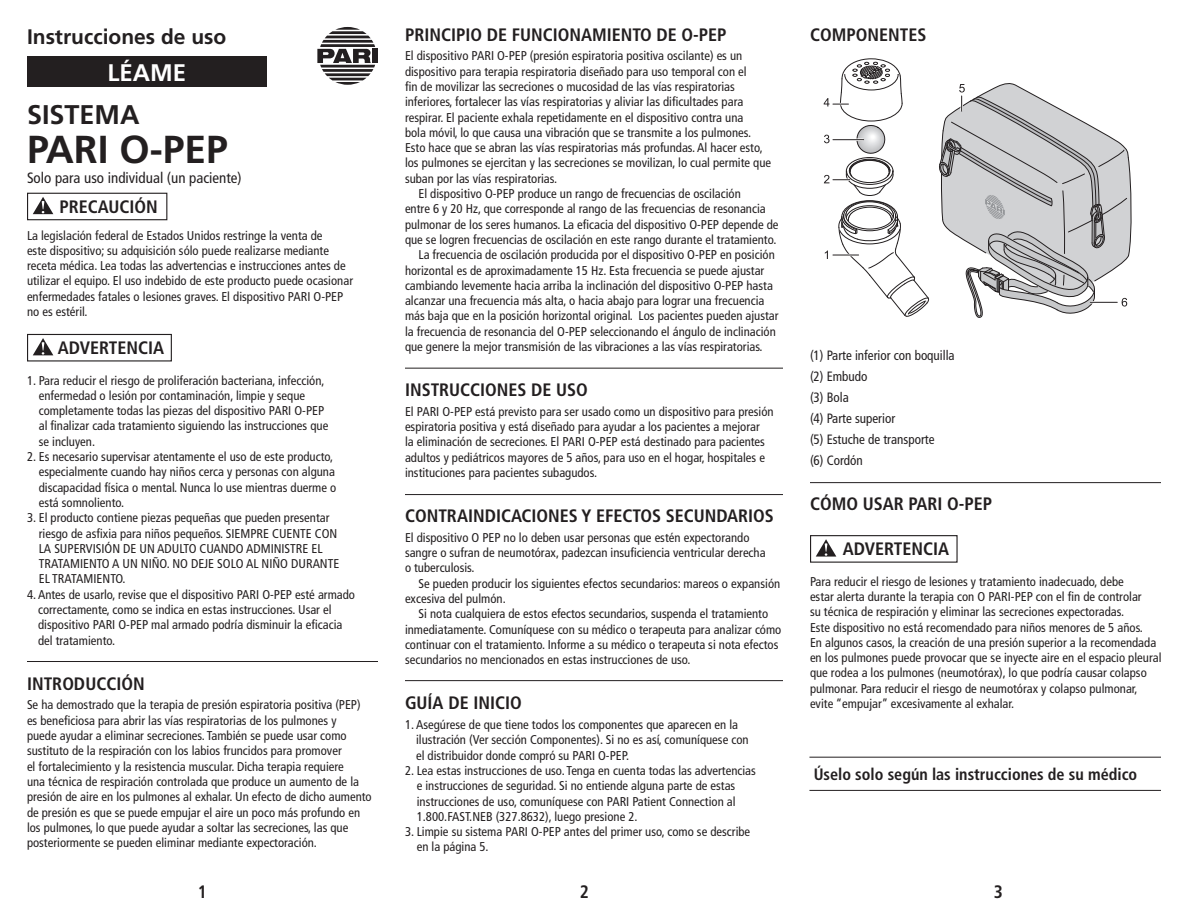
<style>
.page{position:relative;width:1188px;height:918px;background:#fff}
.page>*{position:absolute;margin:0;border:0;box-sizing:border-box;transform-origin:0 0}
.t1{font:700 39px "Frutiger LT Pro";color:#231f20}
.t2{font:700 27px "Frutiger LT Pro";color:#231f20}
.t3{font:700 24px "Frutiger LT Pro";color:#fff}
.t4{font:700 21px "Frutiger LT Pro";color:#231f20}
.es_subtitle{font:700 condensed 18px "Frutiger LT Pro";color:#231f20}
.t5{font:700 condensed 16.5px "Frutiger LT Pro";color:#231f20}
.t6{font:condensed 15px "Frutiger LT Pro";color:#231f20}
.t7{font:condensed 13.5px "Frutiger LT Pro";color:#231f20}
.es_body{font:condensed 12.75px/15.3px "Frutiger LT Pro";color:#231f20}
.es_numbered_text{font:condensed 12.75px/15.3px "Frutiger LT Pro";color:#231f20}
.es_body_indent{font:condensed 12.75px/15.3px "Frutiger LT Pro";color:#231f20}
</style>
<div class="page">
<svg style="left:824px;top:58px;width:105px;height:259px"></svg>
<svg style="left:939px;top:83px;width:193px;height:235px"></svg>
<div style="left:810px;top:535px;width:148px;height:28px;border:1px solid #231f20"></div>
<svg style="left:816px;top:539px;width:20px;height:18px"></svg>
<hr style="left:405px;top:368px;width:378px;height:1px;background:#231f20">
<hr style="left:810px;top:482px;width:351px;height:1px;background:#231f20">
<hr style="left:809px;top:757px;width:352px;height:1px;background:#231f20">
<hr style="left:809px;top:790px;width:352px;height:1px;background:#231f20">
<div style="left:27px;top:334px;width:145px;height:28px;border:1px solid #231f20"></div>
<svg style="left:33px;top:338px;width:20px;height:17px"></svg>
<div style="left:27px;top:56px;width:240px;height:30px;background:#231f20"></div>
<svg style="left:317px;top:27px;width:58px;height:58px"></svg>
<div style="left:373px;top:49px;width:5px;height:14px;background:#231f20"></div>
<div style="left:27px;top:193px;width:140px;height:27px;border:1px solid #231f20"></div>
<svg style="left:33px;top:197px;width:20px;height:17px"></svg>
<hr style="left:405px;top:494px;width:378px;height:1px;background:#231f20">
<hr style="left:405px;top:680px;width:378px;height:1px;background:#231f20">
<hr style="left:27px;top:661px;width:351px;height:1px;background:#231f20">
<p class="t4" style="left:27px;top:24px;width:201px">Instrucciones de uso</p>
<p class="t3" style="left:108px;top:59px;width:80px">LÉAME</p>
<p class="t2" style="left:27px;top:99px;width:114px">SISTEMA</p>
<p class="t1" style="left:27px;top:126px;width:202px">PARI O-PEP</p>
<p class="t6" style="left:27px;top:169px;width:216px">Solo para uso individual (un paciente)</p>
<p class="es_subtitle" style="left:60px;top:196px;width:100px">PRECAUCIÓN</p>
<p class="es_body" style="left:27px;top:228px;width:328px">La legislación federal de Estados Unidos restringe la venta de<br>este dispositivo; su adquisición sólo puede realizarse mediante receta médica. Lea todas las advertencias e instrucciones antes de utilizar el equipo. El uso indebido de este producto puede ocasionar enfermedades fatales o lesiones graves. El dispositivo PARI O-PEP no es estéril.</p>
<p class="es_subtitle" style="left:58px;top:337px;width:108px">ADVERTENCIA</p>
<p class="es_numbered_text" style="left:39px;top:373px;width:291px;text-indent:-12px">1. Para reducir el riesgo de proliferación bacteriana, infección, enfermedad o lesión por contaminación, limpie y seque completamente todas las piezas del dispositivo PARI O-PEP al finalizar cada tratamiento siguiendo las instrucciones que se incluyen.</p>
<p class="es_numbered_text" style="left:39px;top:449px;width:299px;text-indent:-12px">2. Es necesario supervisar atentamente el uso de este producto, especialmente cuando hay niños cerca y personas con alguna discapacidad física o mental. Nunca lo use mientras duerme o está somnoliento.</p>
<p class="es_numbered_text" style="left:39px;top:510px;width:302px;text-indent:-12px">3. El producto contiene piezas pequeñas que pueden presentar riesgo de asfixia para niños pequeños. SIEMPRE CUENTE CON LA SUPERVISIÓN DE UN ADULTO CUANDO ADMINISTRE EL TRATAMIENTO A UN NIÑO. NO DEJE SOLO AL NIÑO DURANTE EL TRATAMIENTO.</p>
<p class="es_numbered_text" style="left:38px;top:587px;width:319px;text-indent:-11px">4. Antes de usarlo, revise que el dispositivo PARI O-PEP esté armado correctamente, como se indica en estas instrucciones. Usar el dispositivo PARI O-PEP mal armado podría disminuir la eficacia del tratamiento.</p>
<p class="es_subtitle" style="left:27px;top:673px;width:119px">INTRODUCCIÓN</p>
<p class="es_body" style="left:27px;top:697px;width:346px">Se ha demostrado que la terapia de presión espiratoria positiva (PEP) es beneficiosa para abrir las vías respiratorias de los pulmones y<br>puede ayudar a eliminar secreciones. También se puede usar como sustituto de la respiración con los labios fruncidos para promover<br>el fortalecimiento y la resistencia muscular. Dicha terapia requiere<br>una técnica de respiración controlada que produce un aumento de la presión de aire en los pulmones al exhalar. Un efecto de dicho aumento de presión es que se puede empujar el aire un poco más profundo en los pulmones, lo que puede ayudar a soltar las secreciones, las que posteriormente se pueden eliminar mediante expectoración.</p>
<p class="es_subtitle" style="left:405px;top:24px;width:323px">PRINCIPIO DE FUNCIONAMIENTO DE O-PEP</p>
<p class="es_body" style="left:405px;top:48px;width:368px">El dispositivo PARI O-PEP (presión espiratoria positiva oscilante) es un dispositivo para terapia respiratoria diseñado para uso temporal con el<br>fin de movilizar las secreciones o mucosidad de las vías respiratorias inferiores, fortalecer las vías respiratorias y aliviar las dificultades para respirar. El paciente exhala repetidamente en el dispositivo contra una<br>bola móvil, lo que causa una vibración que se transmite a los pulmones.<br>Esto hace que se abran las vías respiratorias más profundas. Al hacer esto, los pulmones se ejercitan y las secreciones se movilizan, lo cual permite que suban por las vías respiratorias.</p>
<p class="es_body_indent" style="left:405px;top:186px;width:375px;text-indent:14px">El dispositivo O-PEP produce un rango de frecuencias de oscilación<br>entre 6 y 20 Hz, que corresponde al rango de las frecuencias de resonancia pulmonar de los seres humanos. La eficacia del dispositivo O-PEP depende de que se logren frecuencias de oscilación en este rango durante el tratamiento.</p>
<p class="es_body_indent" style="left:405px;top:247px;width:375px;text-indent:14px">La frecuencia de oscilación producida por el dispositivo O-PEP en posición horizontal es de aproximadamente 15 Hz. Esta frecuencia se puede ajustar cambiando levemente hacia arriba la inclinación del dispositivo O-PEP hasta alcanzar una frecuencia más alta, o hacia abajo para lograr una frecuencia más baja que en la posición horizontal original. Los pacientes pueden ajustar la frecuencia de resonancia del O-PEP seleccionando el ángulo de inclinación que genere la mejor transmisión de las vibraciones a las vías respiratorias.</p>
<p class="es_subtitle" style="left:405px;top:379px;width:184px">INSTRUCCIONES DE USO</p>
<p class="es_body" style="left:405px;top:404px;width:370px">El PARI O-PEP está previsto para ser usado como un dispositivo para presión espiratoria positiva y está diseñado para ayudar a los pacientes a mejorar<br>la eliminación de secreciones. El PARI O-PEP está destinado para pacientes adultos y pediátricos mayores de 5 años, para uso en el hogar, hospitales e instituciones para pacientes subagudos.</p>
<p class="es_subtitle" style="left:405px;top:505px;width:370px">CONTRAINDICACIONES Y EFECTOS SECUNDARIOS</p>
<p class="es_body" style="left:405px;top:530px;width:362px">El dispositivo O PEP no lo deben usar personas que estén expectorando sangre o sufran de neumotórax, padezcan insuficiencia ventricular derecha o tuberculosis.</p>
<p class="es_body_indent" style="left:405px;top:576px;width:377px;text-indent:14px">Se pueden producir los siguientes efectos secundarios: mareos o expansión excesiva del pulmón.</p>
<p class="es_body_indent" style="left:405px;top:606px;width:378px;text-indent:14px">Si nota cualquiera de estos efectos secundarios, suspenda el tratamiento inmediatamente. Comuníquese con su médico o terapeuta para analizar cómo continuar con el tratamiento. Informe a su médico o terapeuta si nota efectos secundarios no mencionados en estas instrucciones de uso.</p>
<p class="es_subtitle" style="left:405px;top:692px;width:118px">GUÍA DE INICIO</p>
<p class="es_numbered_text" style="left:416px;top:717px;width:334px;text-indent:-11px">1. Asegúrese de que tiene todos los componentes que aparecen en la ilustración (Ver sección Componentes). Si no es así, comuníquese con el distribuidor donde compró su PARI O-PEP.</p>
<p class="es_numbered_text" style="left:417px;top:763px;width:341px;text-indent:-12px">2. Lea estas instrucciones de uso. Tenga en cuenta todas las advertencias e instrucciones de seguridad. Si no entiende alguna parte de estas instrucciones de uso, comuníquese con PARI Patient Connection al 1.800.FAST.NEB (327.8632), luego presione 2.</p>
<p class="es_numbered_text" style="left:417px;top:824px;width:335px;text-indent:-12px">3. Limpie su sistema PARI O-PEP antes del primer uso, como se describe en la página 5.</p>
<p class="es_subtitle" style="left:810px;top:24px;width:118px">COMPONENTES</p>
<p class="t7" style="left:810px;top:347px;width:146px">(1) Parte inferior con boquilla</p>
<p class="t7" style="left:810px;top:368px;width:59px">(2) Embudo</p>
<p class="t7" style="left:810px;top:389px;width:40px">(3) Bola</p>
<p class="t7" style="left:810px;top:410px;width:87px">(4) Parte superior</p>
<p class="t7" style="left:810px;top:431px;width:126px">(5) Estuche de transporte</p>
<p class="t7" style="left:810px;top:452px;width:54px">(6) Cordón</p>
<p class="es_subtitle" style="left:810px;top:493px;width:184px">CÓMO USAR PARI O-PEP</p>
<p class="es_subtitle" style="left:843px;top:538px;width:108px">ADVERTENCIA</p>
<p class="es_body" style="left:810px;top:574px;width:353px">Para reducir el riesgo de lesiones y tratamiento inadecuado, debe<br>estar alerta durante la terapia con O PARI-PEP con el fin de controlar<br>su técnica de respiración y eliminar las secreciones expectoradas.<br>Este dispositivo no está recomendado para niños menores de 5 años.<br>En algunos casos, la creación de una presión superior a la recomendada en los pulmones puede provocar que se inyecte aire en el espacio pleural que rodea a los pulmones (neumotórax), lo que podría causar colapso pulmonar. Para reducir el riesgo de neumotórax y colapso pulmonar, evite “empujar” excesivamente al exhalar.</p>
<p class="t5" style="left:814px;top:764px;width:325px">Úselo solo según las instrucciones de su médico</p>
<p class="es_subtitle" style="left:198px;top:881px;width:11px">1</p>
<p class="es_subtitle" style="left:580px;top:881px;width:11px">2</p>
<p class="es_subtitle" style="left:994px;top:881px;width:11px">3</p>
</div>
